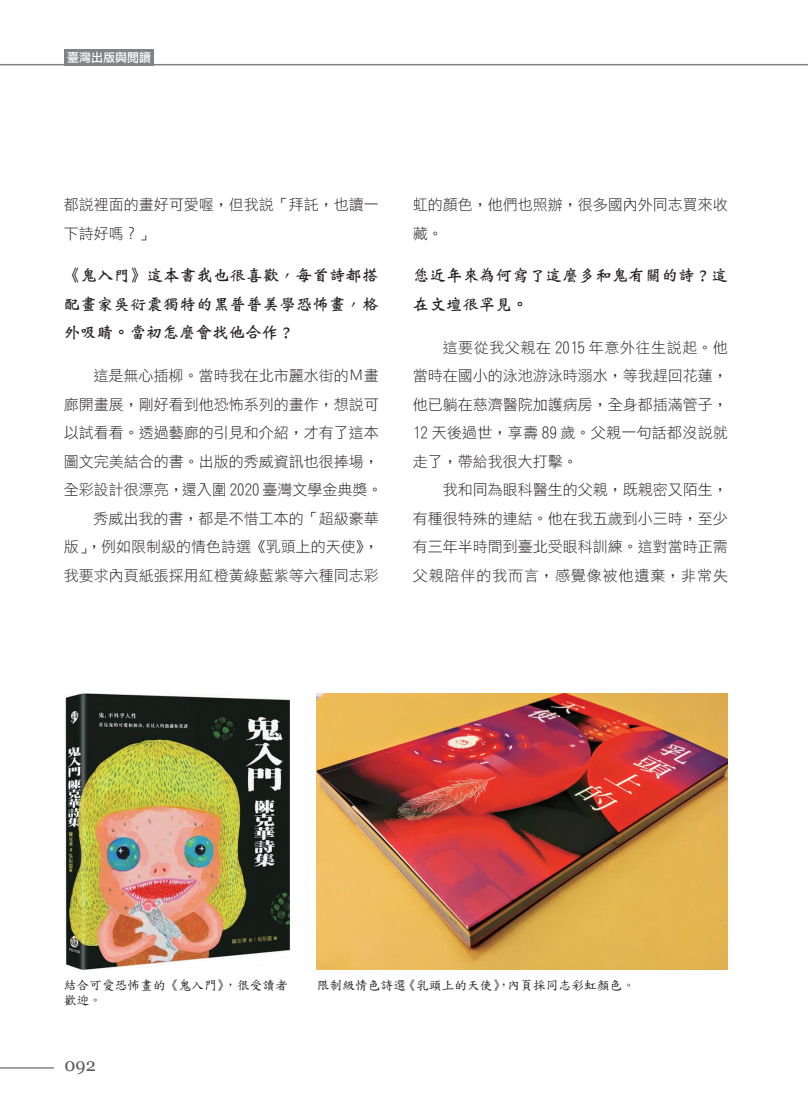
<style>
.page{position:relative;width:808px;height:1106px;background:#fff}
.page>*{position:absolute;margin:0;border:0;box-sizing:border-box;transform-origin:0 0}
.t1{font:18px "Georgia";color:#57585a}
.魏碑{font:16.5px/28.5px "DF Wei Bei Md HK BF";letter-spacing:.005em;color:#231f20;text-align:justify}
.內文{font:15px/28.5px "DF Li Hei Lt WIN BF";color:#231f20}
.圖說{font:12.75px "DF Kai Shu SB Estd BF";color:#231f20}
.t2{font:12px "DF Li Hei W5 WINP BF";color:#fff}
</style>
<div class="page">
<div style="left:64px;top:49px;width:90px;height:16px;background:#808285"></div>
<hr style="left:0;top:64px;width:808px;height:1px;background:#808285">
<hr style="left:0;top:1067px;width:54px;height:1px;background:#808285">
<img style="left:317px;top:693px;width:411px;height:276px">
<img style="left:65px;top:693px;width:226px;height:276px">
<p class="t2" style="left:67px;top:51px;width:85px">臺灣出版與閱讀</p>
<p class="內文" style="left:64px;top:190px;width:316px">都說裡面的畫好可愛喔，但我說「拜託，也讀一下詩好嗎？」</p>
<p class="魏碑" style="left:64px;top:261px;width:316px">《鬼入門》這本書我也很喜歡，每首詩都搭配畫家吳衍震獨特的黑普普美學恐怖畫，格外吸睛。當初怎麼會找他合作？</p>
<p class="內文" style="left:64px;top:361px;width:320px;text-indent:30px">這是無心插柳。當時我在北市麗水街的Ｍ畫廊開畫展，剛好看到他恐怖系列的畫作，想說可以試看看。透過藝廊的引見和介紹，才有了這本圖文完美結合的書。出版的秀威資訊也很捧場，全彩設計很漂亮，還入圍 2020 臺灣文學金典獎。</p>
<p class="內文" style="left:64px;top:504px;width:317px;text-align:justify;text-indent:30px">秀威出我的書，都是不惜工本的「超級豪華版」，例如限制級的情色詩選《乳頭上的天使》，我要求內頁紙張採用紅橙黃綠藍紫等六種同志彩</p>
<p class="內文" style="left:413px;top:190px;width:316px">虹的顏色，他們也照辦，很多國內外同志買來收藏。</p>
<p class="魏碑" style="left:413px;top:261px;width:316px">您近年來為何寫了這麼多和鬼有關的詩？這在文壇很罕見。</p>
<p class="內文" style="left:413px;top:333px;width:317px;text-align:justify;text-indent:30px">這要從我父親在 2015 年意外往生說起。他當時在國小的泳池游泳時溺水，等我趕回花蓮，他已躺在慈濟醫院加護病房，全身都插滿管子，12 天後過世，享壽 89 歲。父親一句話都沒說就走了，帶給我很大打擊。</p>
<p class="內文" style="left:413px;top:475px;width:317px;text-align:justify;text-indent:30px">我和同為眼科醫生的父親，既親密又陌生，有種很特殊的連結。他在我五歲到小三時，至少有三年半時間到臺北受眼科訓練。這對當時正需父親陪伴的我而言，感覺像被他遺棄，非常失</p>
<p class="圖說" style="left:64px;top:978px;width:226px">結合可愛恐怖畫的《鬼入門》，很受讀者</p>
<p class="圖說" style="left:317px;top:978px;width:320px">限制級情色詩選《乳頭上的天使》，內頁採同志彩虹顏色。</p>
<p class="圖說" style="left:64px;top:993px;width:40px">歡迎。</p>
<p class="t1" style="left:64px;top:1054px;width:33px">092</p>
</div>
